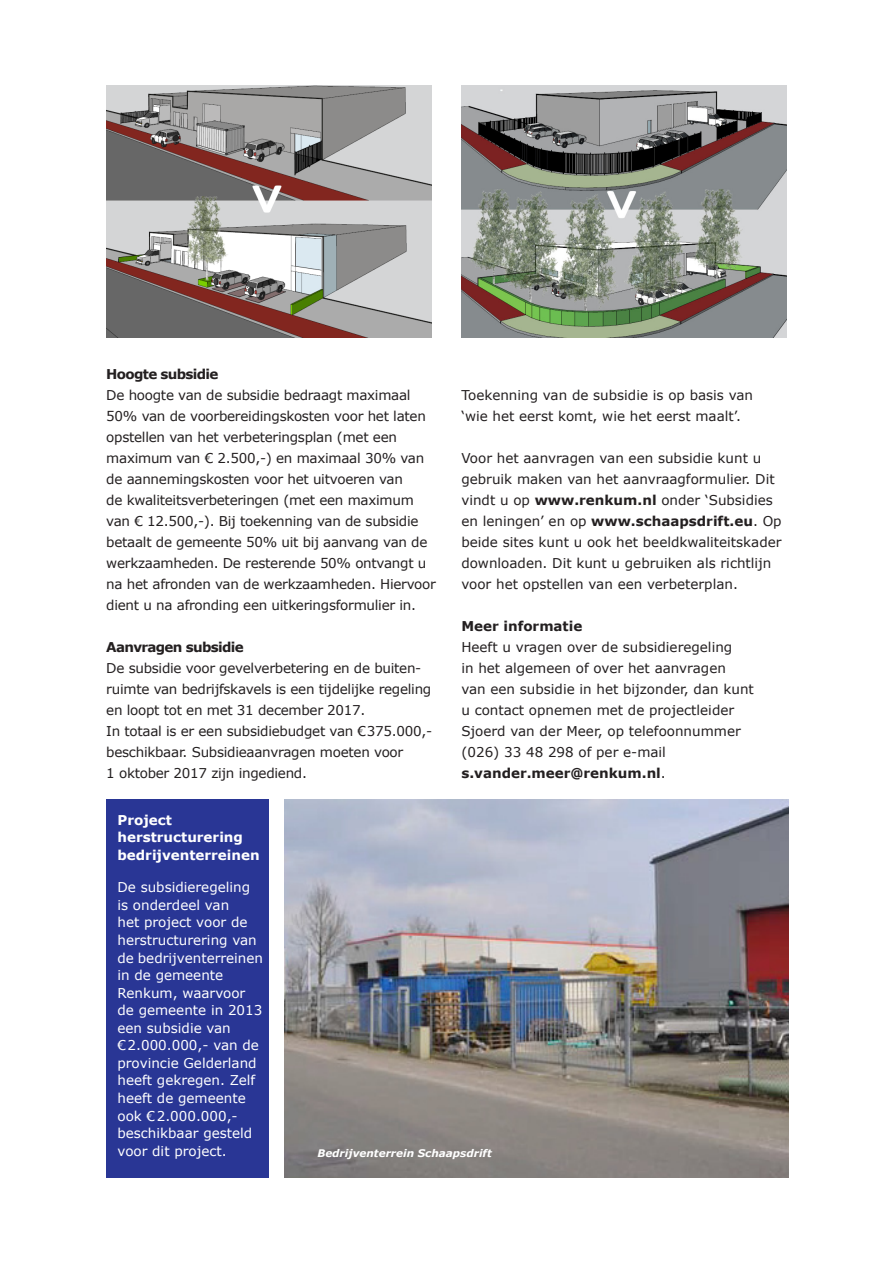
<style>
.page{position:relative;width:893px;height:1263px;background:#fff}
.page>*{position:absolute;margin:0;border:0;box-sizing:border-box;transform-origin:0 0}
.Standaard{font:13.5px/21px "Verdana";letter-spacing:-.02em;color:#231f20}
.Standaard-2{font:13.5px/21px "Verdana";color:#231f20}
.Standaard-3{font:13.5px/17.5px "Verdana";color:#fff}
.Standaard-4{font:700 13.5px/17.5px "Verdana";color:#fff}
.Standaard-5{font:700 13.5px "Verdana";color:#231f20}
.Standaard-6{font:700 13.5px "Verdana";letter-spacing:-.05em;color:#231f20}
.t1{font:italic 700 10.5px "Verdana";color:#fff}
.s1{font-weight:700}
.s2{font-weight:400}
</style>
<div class="page">
<img style="left:106px;top:85px;width:325px;height:252px">
<img style="left:461px;top:85px;width:326px;height:252px">
<div style="left:106px;top:799px;width:163px;height:379px;background:#293695"></div>
<img style="left:285px;top:799px;width:504px;height:379px">
<p class="Standaard-6" style="left:106px;top:366px;width:114px">Hoogte subsidie</p>
<p class="Standaard" style="left:106px;top:385px;width:331px">De hoogte van de subsidie bedraagt maximaal 50% van de voorbereidingskosten voor het laten opstellen van het verbeteringsplan (met een maximum van € 2.500,-) en maximaal 30% van de aannemingskosten voor het uitvoeren van<br>de kwaliteitsverbeteringen (met een maximum van € 12.500,-). Bij toekenning van de subsidie betaalt de gemeente 50% uit bij aanvang van de werkzaamheden. De resterende 50% ontvangt u na het afronden van de werkzaamheden. Hiervoor dient u na afronding een uitkeringsformulier in.</p>
<p class="Standaard-6" style="left:106px;top:639px;width:139px">Aanvragen subsidie</p>
<p class="Standaard" style="left:106px;top:658px;width:327px">De subsidie voor gevelverbetering en de buiten&shy;ruimte van bedrijfskavels is een tijdelijke regeling en loopt tot en met 31 december 2017.</p>
<p class="Standaard" style="left:106px;top:721px;width:327px">In totaal is er een subsidiebudget van €375.000,- beschikbaar. Subsidieaanvragen moeten voor</p>
<p class="Standaard" style="left:106px;top:763px;width:202px">1 oktober 2017 zijn ingediend.</p>
<p class="Standaard-2" style="left:461px;top:385px;width:293px">Toekenning van de subsidie is op basis van</p>
<p class="Standaard-2" style="left:461px;top:406px;width:281px">‘wie het eerst komt, wie het eerst maalt’.</p>
<p class="Standaard-2" style="left:461px;top:448px;width:322px">Voor het aanvragen van een subsidie kunt u gebruik maken van het aanvraagformulier. Dit vindt u op <span class="s1">www.renkum.nl</span> onder ‘Subsidies en leningen’ en op <span class="s1">www.schaapsdrift.eu</span>. Op beide sites kunt u ook het beeldkwaliteitskader downloaden. Dit kunt u gebruiken als richtlijn</p>
<p class="Standaard-2" style="left:461px;top:574px;width:278px">voor het opstellen van een verbeterplan.</p>
<p class="Standaard-5" style="left:461px;top:618px;width:123px">Meer informatie</p>
<p class="Standaard-2" style="left:461px;top:637px;width:272px">Heeft u vragen over de subsidieregeling</p>
<p class="Standaard-2" style="left:461px;top:658px;width:266px">in het algemeen of over het aanvragen</p>
<p class="Standaard-2" style="left:461px;top:679px;width:294px">van een subsidie in het bijzonder, dan kunt</p>
<p class="Standaard-2" style="left:461px;top:700px;width:274px">u contact opnemen met de projectleider</p>
<p class="Standaard-2" style="left:461px;top:721px;width:281px">Sjoerd van der Meer, op telefoonnummer</p>
<p class="Standaard-2" style="left:461px;top:742px;width:206px">(026) 33 48 298 of per e-mail</p>
<p class="Standaard-5" style="left:461px;top:765px;width:206px">s.vander.meer@renkum.nl<span class="s2">.</span></p>
<p class="Standaard-4" style="left:117px;top:811px;width:144px">Project herstructurering bedrijventerreinen</p>
<p class="Standaard-3" style="left:117px;top:879px;width:147px">De subsidieregeling is onderdeel van<br>het project voor de herstructurering van de bedrijventerreinen in de gemeente<br>Renkum, waarvoor de gemeente in 2013 een subsidie van</p>
<p class="Standaard-3" style="left:117px;top:1037px;width:143px">€2.000.000,- van de provincie Gelderland heeft gekregen. Zelf heeft de gemeente ook €2.000.000,- beschikbaar gesteld voor dit project.</p>
<p class="t1" style="left:317px;top:1146px;width:176px">Bedrijventerrein Schaapsdrift</p>
</div>
